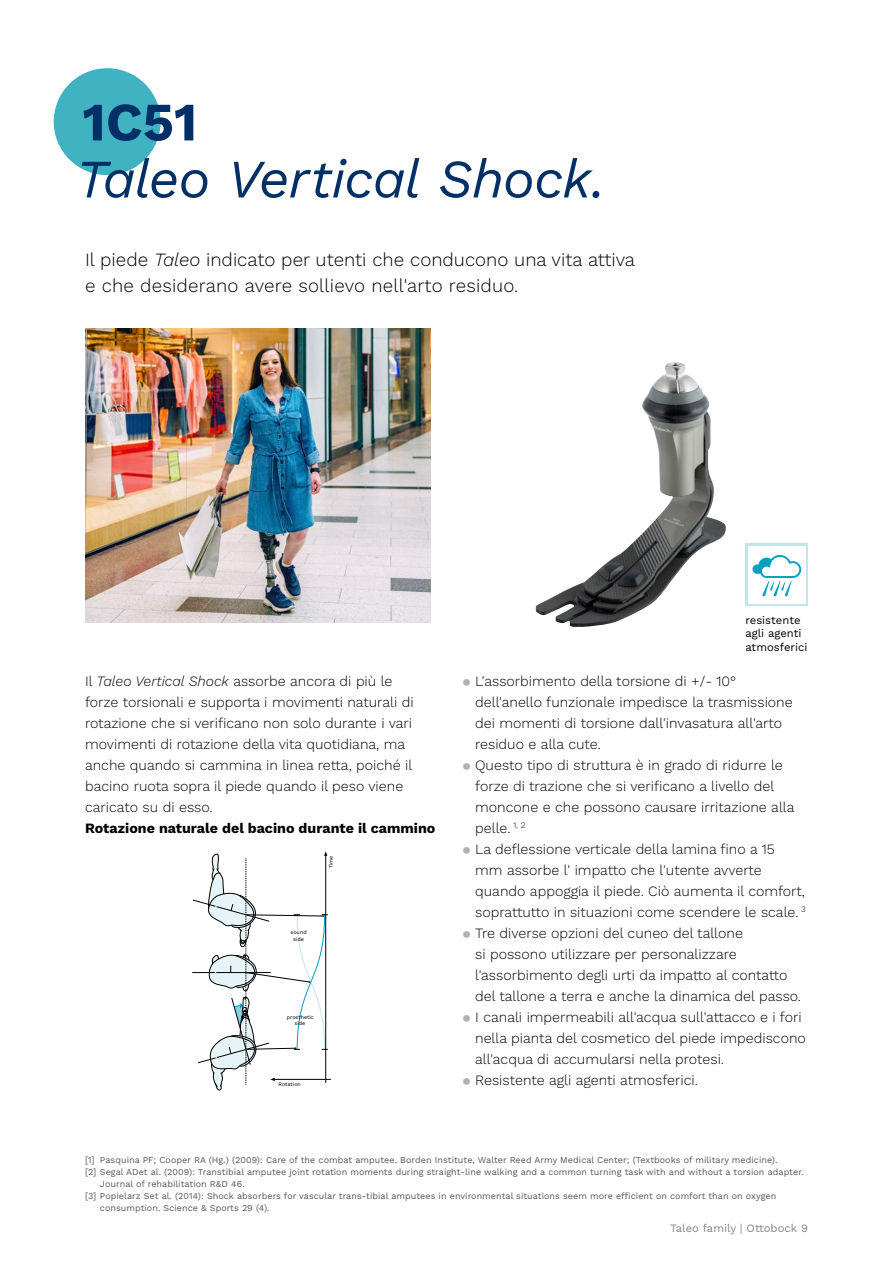
<style>
.page{position:relative;width:893px;height:1263px;background:#fff}
.page>*{position:absolute;margin:0;border:0;box-sizing:border-box;transform-origin:0 0}
.t1{font:italic 54px "Work Sans";letter-spacing:-.02em;color:#003066}
.t2{font:700 54px "Work Sans";color:#003066}
.t3{font:300 18.75px/26.2px "Work Sans";color:#000}
.t4{font:300 14.25px/21px "Work Sans";color:#000}
.t5{font:700 14.25px "Work Sans";color:#000}
.t6{font:11.25px/13.5px "Work Sans";color:#000}
.t7{font:11.25px "Work Sans";letter-spacing:.005em;color:#868686}
.t8{font:9px "Work Sans";letter-spacing:.005em;color:#555}
.t9{font:5.4px/6.4px "Work Sans";letter-spacing:.005em;color:#000;text-align:center}
.s1{font-style:italic}
.s2{color:#b2b2b3}
</style>
<div class="page">
<div style="left:54px;top:68px;width:107px;height:107px;background:#41b2c2;border-radius:50%"></div>
<svg style="left:746px;top:543px;width:62px;height:63px"></svg>
<div style="left:748px;top:546px;width:57px;height:57px;background:#fff"></div>
<svg style="left:752px;top:555px;width:49px;height:41px"></svg>
<img style="left:535px;top:362px;width:191px;height:265px">
<img style="left:85px;top:329px;width:346px;height:294px">
<hr style="left:274px;top:1079px;width:57px;height:1px;background:#000">
<svg style="left:192px;top:851px;width:136px;height:240px"></svg>
<h1 class="t2" style="left:83px;top:81px;width:116px">1C51</h1>
<h1 class="t1" style="left:76px;top:138px;width:531px">Taleo Vertical Shock.</h1>
<h2 class="t3" style="left:85px;top:245px;width:551px">Il piede <span class="s1">Taleo</span> indicato per utenti che conducono una vita attiva e che desiderano avere sollievo nell'arto residuo.</h2>
<p class="t6" style="left:745px;top:613px;width:63px">resistente agli agenti atmosferici</p>
<p class="t4" style="left:85px;top:670px;width:330px">Il <span class="s1">Taleo Vertical Shock</span> assorbe ancora di più le forze torsionali e supporta i movimenti naturali di rotazione che si verificano non solo durante i vari movimenti di rotazione della vita quotidiana, ma anche quando si cammina in linea retta, poiché il bacino ruota sopra il piede quando il peso viene caricato su di esso.</p>
<p class="t4" style="left:462px;top:670px;width:275px"><span class="s2">⚫</span> L'assorbimento della torsione di +/- 10°</p>
<p class="t4" style="left:475px;top:691px;width:319px">dell'anello funzionale impedisce la trasmissione</p>
<p class="t4" style="left:475px;top:712px;width:308px">dei momenti di torsione dall'invasatura all'arto</p>
<p class="t4" style="left:475px;top:733px;width:127px">residuo e alla cute.</p>
<p class="t4" style="left:462px;top:754px;width:322px"><span class="s2">⚫</span> Questo tipo di struttura è in grado di ridurre le</p>
<p class="t4" style="left:475px;top:775px;width:301px">forze di trazione che si verificano a livello del</p>
<p class="t4" style="left:475px;top:796px;width:321px">moncone e che possono causare irritazione alla</p>
<p class="t4" style="left:475px;top:817px;width:52px">pelle. <sup>1,</sup> <sup>2</sup></p>
<p class="t4" style="left:462px;top:838px;width:314px"><span class="s2">⚫</span> La deflessione verticale della lamina fino a 15</p>
<p class="t4" style="left:475px;top:859px;width:288px">mm assorbe l' impatto che l'utente avverte</p>
<p class="t4" style="left:475px;top:880px;width:331px">quando appoggia il piede. Ciò aumenta il comfort,</p>
<p class="t4" style="left:475px;top:901px;width:332px">soprattutto in situazioni come scendere le scale. <sup>3</sup></p>
<p class="t4" style="left:462px;top:922px;width:282px"><span class="s2">⚫</span> Tre diverse opzioni del cuneo del tallone</p>
<p class="t4" style="left:475px;top:943px;width:263px">si possono utilizzare per personalizzare</p>
<p class="t4" style="left:475px;top:964px;width:314px">l'assorbimento degli urti da impatto al contatto</p>
<p class="t4" style="left:475px;top:985px;width:327px">del tallone a terra e anche la dinamica del passo.</p>
<p class="t4" style="left:462px;top:1006px;width:341px"><span class="s2">⚫</span> I canali impermeabili all'acqua sull'attacco e i fori</p>
<p class="t4" style="left:475px;top:1027px;width:332px">nella pianta del cosmetico del piede impediscono</p>
<p class="t4" style="left:475px;top:1048px;width:250px">all'acqua di accumularsi nella protesi.</p>
<p class="t4" style="left:462px;top:1069px;width:237px"><span class="s2">⚫</span> Resistente agli agenti atmosferici.</p>
<p class="t5" style="left:85px;top:817px;width:352px">Rotazione naturale del bacino durante il cammino</p>
<p class="t9" style="left:327px;top:868px;width:14px;rotate:-90deg">Time</p>
<p class="t9" style="left:291px;top:929px;width:18px">sound side</p>
<p class="t9" style="left:287px;top:1013px;width:29px">prosthetic side</p>
<p class="t9" style="left:278px;top:1080px;width:24px">Rotation</p>
<p class="t8" style="left:85px;top:1153px;width:694px">[1] Pasquina PF; Cooper RA (Hg.) (2009): Care of the combat amputee. Borden Institute, Walter Reed Army Medical Center; (Textbooks of military medicine).</p>
<p class="t8" style="left:85px;top:1165px;width:720px">[2] Segal ADet al. (2009): Transtibial amputee joint rotation moments during straight-line walking and a common turning task with and without a torsion adapter.</p>
<p class="t8" style="left:100px;top:1177px;width:146px">Journal of rehabilitation R&amp;D 46.</p>
<p class="t8" style="left:85px;top:1189px;width:693px">[3] Popielarz Set al. (2014): Shock absorbers for vascular trans-tibial amputees in environmental situations seem more efficient on comfort than on oxygen</p>
<p class="t8" style="left:100px;top:1201px;width:171px">consumption. Science &amp; Sports 29 (4).</p>
<p class="t7" style="left:670px;top:1219px;width:139px">Taleo family | Ottobock 9</p>
</div>
